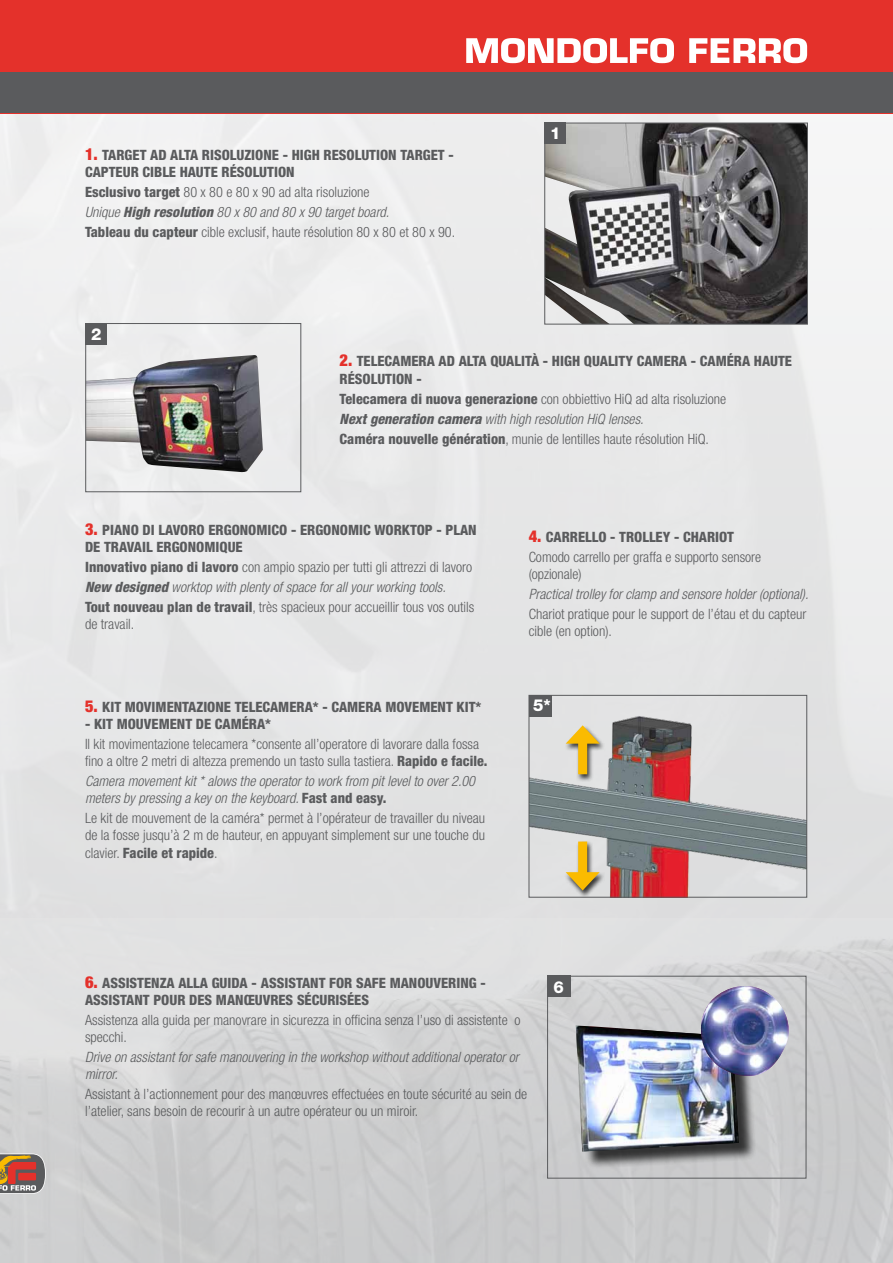
<style>
.page{position:relative;width:893px;height:1263px;background:#fff}
.page>*{position:absolute;margin:0;border:0;box-sizing:border-box;transform-origin:0 0}
.t1{font:800 16.5px "Helvetica Neue LT Std";color:#fff}
.voci_tecniche{font:300 condensed 14.25px/17.1px "Helvetica Neue LT Std";color:#5a5b5d}
.voci_tecniche_uk{font:italic 300 condensed 14.25px/17.1px "Helvetica Neue LT Std";color:#5a5b5d}
.voci_tecniche-2{font:800 condensed 14.25px/17.1px "Helvetica Neue LT Std";color:#5a5b5d}
.voci_tecniche_uk-2{font:800 condensed 14.25px/17.1px "Helvetica Neue LT Std";color:#5a5b5d}
.s1{font-weight:900;font-size:16.5px;color:#e4312b}
.s2{font-weight:800}
.s3{font-weight:800;font-style:normal}
</style>
<div class="page">
<img style="left:0;top:113px;width:893px;height:805px">
<img style="left:0;top:918px;width:893px;height:345px">
<img style="left:546px;top:125px;width:260px;height:198px">
<div style="left:544px;top:123px;width:264px;height:202px;border:1px solid #5a5b5d"></div>
<img style="left:87px;top:355px;width:176px;height:117px">
<div style="left:85px;top:323px;width:216px;height:169px;border:1px solid #5a5b5d"></div>
<div style="left:544px;top:123px;width:22px;height:21px;background:#5a5b5d"></div>
<div style="left:85px;top:323px;width:22px;height:21px;background:#5a5b5d"></div>
<div style="left:0;top:0;width:893px;height:113px;background:#e4312b"></div>
<div style="left:0;top:73px;width:893px;height:40px;background:#5a5b5d"></div>
<svg style="left:466px;top:38px;width:208px;height:25px"></svg>
<svg style="left:689px;top:38px;width:118px;height:25px"></svg>
<svg style="left:0;top:1153px;width:47px;height:42px;background:#a77965"></svg>
<img style="left:531px;top:707px;width:274px;height:188px">
<div style="left:529px;top:695px;width:278px;height:202px;border:1px solid #5a5b5d"></div>
<div style="left:564px;top:725px;width:42px;height:58px;background:#000;opacity:.75"></div>
<div style="left:578px;top:736px;width:9px;height:38px;background:#fabb00"></div>
<svg style="left:566px;top:725px;width:34px;height:19px"></svg>
<div style="left:564px;top:840px;width:42px;height:58px;background:#000;opacity:.75"></div>
<div style="left:578px;top:841px;width:9px;height:38px;background:#fabb00"></div>
<svg style="left:566px;top:872px;width:34px;height:18px"></svg>
<div style="left:529px;top:695px;width:22px;height:21px;background:#5a5b5d"></div>
<div style="left:547px;top:976px;width:259px;height:202px;border:1px solid #5a5b5d"></div>
<div style="left:547px;top:976px;width:24px;height:21px;background:#5a5b5d"></div>
<img style="left:576px;top:1025px;width:118px;height:5px">
<img style="left:694px;top:986px;width:103px;height:96px">
<div style="left:579px;top:1032px;width:178px;height:138px;background:#000;opacity:.75"></div>
<img style="left:576px;top:1030px;width:163px;height:121px">
<p class="voci_tecniche-2" style="left:85px;top:146px;width:370px"><span class="s1">1.</span> TARGET AD ALTA RISOLUZIONE - HIGH RESOLUTION TARGET -<br>CAPTEUR CIBLE HAUTE RÉSOLUTION</p>
<p class="voci_tecniche" style="left:85px;top:183px;width:286px"><span class="s2">Esclusivo target</span> 80 x 80 e 80 x 90 ad alta risoluzione</p>
<p class="voci_tecniche_uk" style="left:85px;top:204px;width:306px">Unique <span class="s2">High resolution</span> 80 x 80 and 80 x 90 target board.</p>
<p class="voci_tecniche" style="left:85px;top:224px;width:372px"><span class="s2">Tableau du capteur</span> cible exclusif, haute résolution 80 x 80 et 80 x 90.</p>
<p class="t1" style="left:91px;top:324px;width:12px">2</p>
<p class="t1" style="left:550px;top:124px;width:12px">1</p>
<p class="voci_tecniche-2" style="left:340px;top:353px;width:454px"><span class="s1">2.</span> TELECAMERA AD ALTA QUALITÀ - HIGH QUALITY CAMERA - CAMÉRA HAUTE<br>RÉSOLUTION -</p>
<p class="voci_tecniche" style="left:340px;top:390px;width:388px"><span class="s2">Telecamera di nuova generazione</span> con obbiettivo HiQ ad alta risoluzione</p>
<p class="voci_tecniche_uk" style="left:340px;top:410px;width:306px"><span class="s2">Next generation camera</span> with high resolution HiQ lenses.</p>
<p class="voci_tecniche" style="left:340px;top:430px;width:371px"><span class="s2">Caméra nouvelle génération</span>, munie de lentilles haute résolution HiQ.</p>
<p class="voci_tecniche-2" style="left:85px;top:521px;width:393px"><span class="s1">3.</span> PIANO DI LAVORO ERGONOMICO - ERGONOMIC WORKTOP - PLAN<br>DE TRAVAIL ERGONOMIQUE</p>
<p class="voci_tecniche" style="left:85px;top:558px;width:389px"><span class="s2">Innovativo piano di lavoro</span> con ampio spazio per tutti gli attrezzi di lavoro</p>
<p class="voci_tecniche_uk" style="left:85px;top:579px;width:362px"><span class="s2">New designed</span> worktop with plenty of space for all your working tools.</p>
<p class="voci_tecniche" style="left:85px;top:599px;width:391px"><span class="s2">Tout nouveau plan de travail</span>, très spacieux pour accueillir tous vos outils de travail.</p>
<p class="voci_tecniche-2" style="left:85px;top:698px;width:398px"><span class="s1">5.</span> KIT MOVIMENTAZIONE TELECAMERA* - CAMERA MOVEMENT KIT*</p>
<p class="voci_tecniche-2" style="left:85px;top:715px;width:188px">- KIT MOUVEMENT DE CAMÉRA*</p>
<p class="voci_tecniche" style="left:85px;top:735px;width:404px">Il kit movimentazione telecamera *consente all’operatore di lavorare dalla fossa fino a oltre 2 metri di altezza premendo un tasto sulla tastiera. <span class="s2">Rapido e facile.</span></p>
<p class="voci_tecniche_uk" style="left:85px;top:773px;width:392px">Camera movement kit * alows the operator to work from pit level to over 2.00 meters by pressing a key on the keyboard. <span class="s3">Fast and easy.</span></p>
<p class="voci_tecniche" style="left:85px;top:810px;width:402px;text-align:justify">Le kit de mouvement de la caméra* permet à l’opérateur de travailler du niveau de la fosse jusqu’à 2 m de hauteur, en appuyant simplement sur une touche du clavier. <span class="s2">Facile et rapide</span>.</p>
<p class="voci_tecniche-2" style="left:529px;top:528px;width:207px"><span class="s1">4.</span> CARRELLO - TROLLEY - CHARIOT</p>
<p class="voci_tecniche" style="left:529px;top:548px;width:234px">Comodo carrello per graffa e supporto sensore (opzionale)</p>
<p class="voci_tecniche_uk" style="left:529px;top:586px;width:281px">Practical trolley for clamp and sensore holder (optional).</p>
<p class="voci_tecniche" style="left:529px;top:606px;width:279px">Chariot pratique pour le support de l’étau et du capteur cible (en option).</p>
<p class="t1" style="left:533px;top:696px;width:19px">5*</p>
<p class="voci_tecniche_uk-2" style="left:85px;top:974px;width:402px"><span class="s1">6.</span> ASSISTENZA ALLA GUIDA - ASSISTANT FOR SAFE MANOUVERING -<br>ASSISTANT POUR DES MANŒUVRES SÉCURISÉES</p>
<p class="voci_tecniche" style="left:85px;top:1011px;width:437px">Assistenza alla guida per manovrare in sicurezza in officina senza l’uso di assistente o specchi.</p>
<p class="voci_tecniche_uk" style="left:85px;top:1049px;width:435px">Drive on assistant for safe manouvering in the workshop without additional operator or mirror.</p>
<p class="voci_tecniche" style="left:85px;top:1085px;width:444px">Assistant à l’actionnement pour des manœuvres effectuées en toute sécurité au sein de l’atelier, sans besoin de recourir à un autre opérateur ou un miroir.</p>
<p class="t1" style="left:554px;top:977px;width:12px">6</p>
</div>
